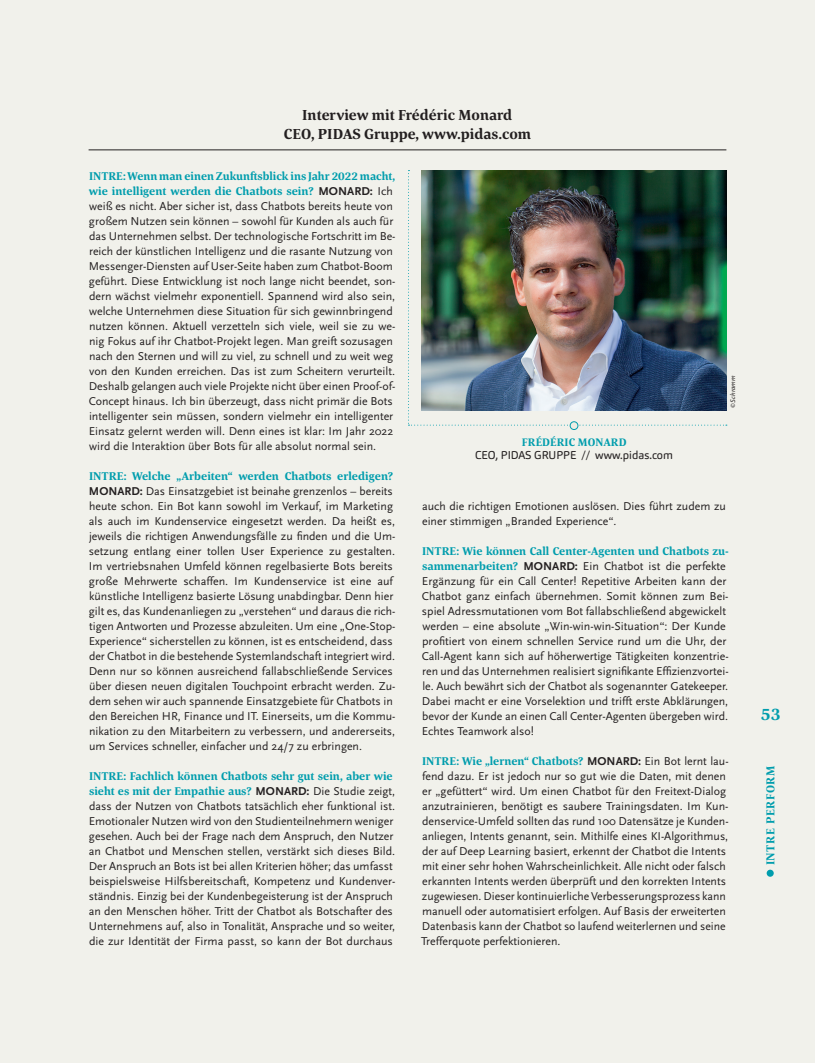
<style>
.page{position:relative;width:815px;height:1063px;background:#f1f1eb}
.page>*{position:absolute;margin:0;border:0;box-sizing:border-box;transform-origin:0 0}
.t1{font:700 17.5px "Corda";color:#009dad}
.infobox___titel{font:700 15px/18.8px "Corda";color:#231f20;text-align:center}
.copy_text{font:11.88px/15px "Scala Sans";color:#231f20}
.t2{font:700 11.88px "Corda";letter-spacing:.04em;color:#009dad}
.copy_text-2{font:700 11.62px/15px "Corda";color:#009dad}
.photo___subtitle{font:11.25px/13.8px "Carnas";color:#231f20;text-align:center}
.photo___credit{font:italic 6.88px "Scala Sans";letter-spacing:.02em;color:#231f20}
.s1{font-family:"Scala Sans";font-size:11.88px;color:#231f20}
.s2{font-family:"Scala Sans";font-weight:400;font-size:11.88px;color:#231f20}
.s3{font-weight:700}
.s4{font-family:"Corda";font-weight:700;color:#009dad}
.s5{font-family:"Corda";font-weight:700;font-size:11.62px;color:#009dad}
</style>
<div class="page">
<hr style="left:89px;top:149px;width:637px;height:1px;background:#231f20">
<svg style="left:408px;top:170px;width:319px;height:256px"></svg>
<img style="left:422px;top:171px;width:304px;height:240px">
<div style="left:570px;top:422px;width:8px;height:8px;background:#ecece3;border-radius:50%"></div>
<div style="left:570px;top:421px;width:8px;height:9px;border:1px solid #009dad;border-radius:50%"></div>
<div style="left:767px;top:870px;width:7px;height:7px;background:#009dad;border-radius:50%"></div>
<p class="infobox___titel" style="left:284px;top:105px;width:249px">Interview mit Frédéric Monard<br>CEO, PIDAS Gruppe, www.pidas.com</p>
<p class="copy_text-2" style="left:89px;top:168px;width:308px">INTRE: Wenn man einen Zukunftsblick ins Jahr 2022 macht, wie intelligent werden die Chatbots sein? <span class="s1">MONARD:</span> <span class="s2">Ich</span></p>
<p class="copy_text" style="left:89px;top:199px;width:308px">weiß es nicht. Aber sicher ist, dass Chatbots bereits heute von großem Nutzen sein können – sowohl für Kunden als auch für das Unternehmen selbst. Der technologische Fortschritt im Be&shy;reich der künstlichen Intelligenz und die rasante Nutzung von Messenger-Diensten auf User-Seite haben zum Chatbot-Boom geführt. Diese Entwicklung ist noch lange nicht beendet, son&shy;dern wächst vielmehr exponentiell. Spannend wird also sein, welche Unternehmen diese Situation für sich gewinnbringend nutzen können. Aktuell verzetteln sich viele, weil sie zu we&shy;nig Fokus auf ihr Chatbot-Projekt legen. Man greift sozusagen nach den Sternen und will zu viel, zu schnell und zu weit weg von den Kunden erreichen. Das ist zum Scheitern verurteilt.<br>Deshalb gelangen auch viele Projekte nicht über einen Proof-of-Concept hinaus. Ich bin überzeugt, dass nicht primär die Bots intelligenter sein müssen, sondern vielmehr ein intelligenter Einsatz gelernt werden will. Denn eines ist klar: Im Jahr 2022 wird die Interaktion über Bots für alle absolut normal sein.</p>
<p class="copy_text-2" style="left:89px;top:468px;width:306px">INTRE: Welche „Arbeiten“ werden Chatbots erledigen?</p>
<p class="copy_text" style="left:89px;top:484px;width:308px"><span class="s3">MONARD:</span> Das Einsatzgebiet ist beinahe grenzenlos – bereits heute schon. Ein Bot kann sowohl im Verkauf, im Marketing als auch im Kundenservice eingesetzt werden. Da heißt es, jeweils die richtigen Anwendungsfälle zu finden und die Um&shy;setzung entlang einer tollen User Experience zu gestalten.<br>Im vertriebsnahen Umfeld können regelbasierte Bots bereits große Mehrwerte schaffen. Im Kundenservice ist eine auf künstliche Intelligenz basierte Lösung unabdingbar. Denn hier gilt es, das Kundenanliegen zu „verstehen“ und daraus die rich&shy;tigen Antworten und Prozesse abzuleiten. Um eine „One-Stop-Experience“ sicherstellen zu können, ist es entscheidend, dass der Chatbot in die bestehende Systemlandschaft integriert wird.<br>Denn nur so können ausreichend fallabschließende Services über diesen neuen digitalen Touchpoint erbracht werden. Zu&shy;dem sehen wir auch spannende Einsatzgebiete für Chatbots in den Bereichen HR, Finance und IT. Einerseits, um die Kommu&shy;nikation zu den Mitarbeitern zu verbessern, und andererseits, um Services schneller, einfacher und 24/7 zu erbringen.</p>
<p class="copy_text-2" style="left:89px;top:768px;width:308px">INTRE: Fachlich können Chatbots sehr gut sein, aber wie sieht es mit der Empathie aus? <span class="s1">MONARD:</span> <span class="s2">Die Studie zeigt,</span></p>
<p class="copy_text" style="left:89px;top:799px;width:308px">dass der Nutzen von Chatbots tatsächlich eher funktional ist.<br>Emotionaler Nutzen wird von den Studienteilnehmern weniger gesehen. Auch bei der Frage nach dem Anspruch, den Nutzer an Chatbot und Menschen stellen, verstärkt sich dieses Bild.<br>Der Anspruch an Bots ist bei allen Kriterien höher; das umfasst beispielsweise Hilfsbereitschaft, Kompetenz und Kundenver&shy;ständnis. Einzig bei der Kundenbegeisterung ist der Anspruch an den Menschen höher. Tritt der Chatbot als Botschafter des Unternehmens auf, also in Tonalität, Ansprache und so weiter, die zur Identität der Firma passt, so kann der Bot durchaus</p>
<p class="photo___credit" style="left:729px;top:408px;width:34px;rotate:-90deg"><sup>©</sup>Schramm</p>
<p class="photo___subtitle" style="left:475px;top:435px;width:199px"><span class="s4">FRÉDÉRIC MONARD<br></span>CEO, PIDAS GRUPPE // www.pidas.com</p>
<p class="copy_text" style="left:422px;top:499px;width:305px">auch die richtigen Emotionen auslösen. Dies führt zudem zu einer stimmigen „Branded Experience“.</p>
<p class="copy_text-2" style="left:422px;top:543px;width:308px">INTRE: Wie können Call Center-Agenten und Chatbots zu-</p>
<p class="copy_text" style="left:422px;top:559px;width:308px"><span class="s5">sammenarbeiten?</span> <span class="s3">MONARD:</span> Ein Chatbot ist die perfekte Ergänzung für ein Call Center! Repetitive Arbeiten kann der Chatbot ganz einfach übernehmen. Somit können zum Bei&shy;spiel Adressmutationen vom Bot fallabschließend abgewickelt werden – eine absolute „Win-win-win-Situation“: Der Kunde profitiert von einem schnellen Service rund um die Uhr, der Call-Agent kann sich auf höherwertige Tätigkeiten konzentrie&shy;ren und das Unternehmen realisiert signifikante Effizienzvortei&shy;le. Auch bewährt sich der Chatbot als sogenannter Gatekeeper.<br>Dabei macht er eine Vorselektion und trifft erste Abklärungen, bevor der Kunde an einen Call Center-Agenten übergeben wird.<br>Echtes Teamwork also!</p>
<p class="copy_text-2" style="left:422px;top:753px;width:308px">INTRE: Wie „lernen“ Chatbots? <span class="s1">MONARD:</span> <span class="s2">Ein Bot lernt lau-</span></p>
<p class="copy_text" style="left:421px;top:769px;width:309px">fend dazu. Er ist jedoch nur so gut wie die Daten, mit denen er „gefüttert“ wird. Um einen Chatbot für den Freitext-Dialog anzutrainieren, benötigt es saubere Trainingsdaten. Im Kun&shy;denservice-Umfeld sollten das rund 100 Datensätze je Kunden&shy;anliegen, Intents genannt, sein. Mithilfe eines KI-Algorithmus, der auf Deep Learning basiert, erkennt der Chatbot die Intents mit einer sehr hohen Wahrscheinlichkeit. Alle nicht oder falsch erkannten Intents werden überprüft und den korrekten Intents zugewiesen. Dieser kontinuierliche Verbesserungsprozess kann manuell oder automatisiert erfolgen. Auf Basis der erweiterten Datenbasis kann der Chatbot so laufend weiterlernen und seine Trefferquote perfektionieren.</p>
<p class="t1" style="left:761px;top:702px;width:21px">53</p>
<p class="t2" style="left:763px;top:865px;width:101px;rotate:-90deg">INTRE PERFORM</p>
</div>
